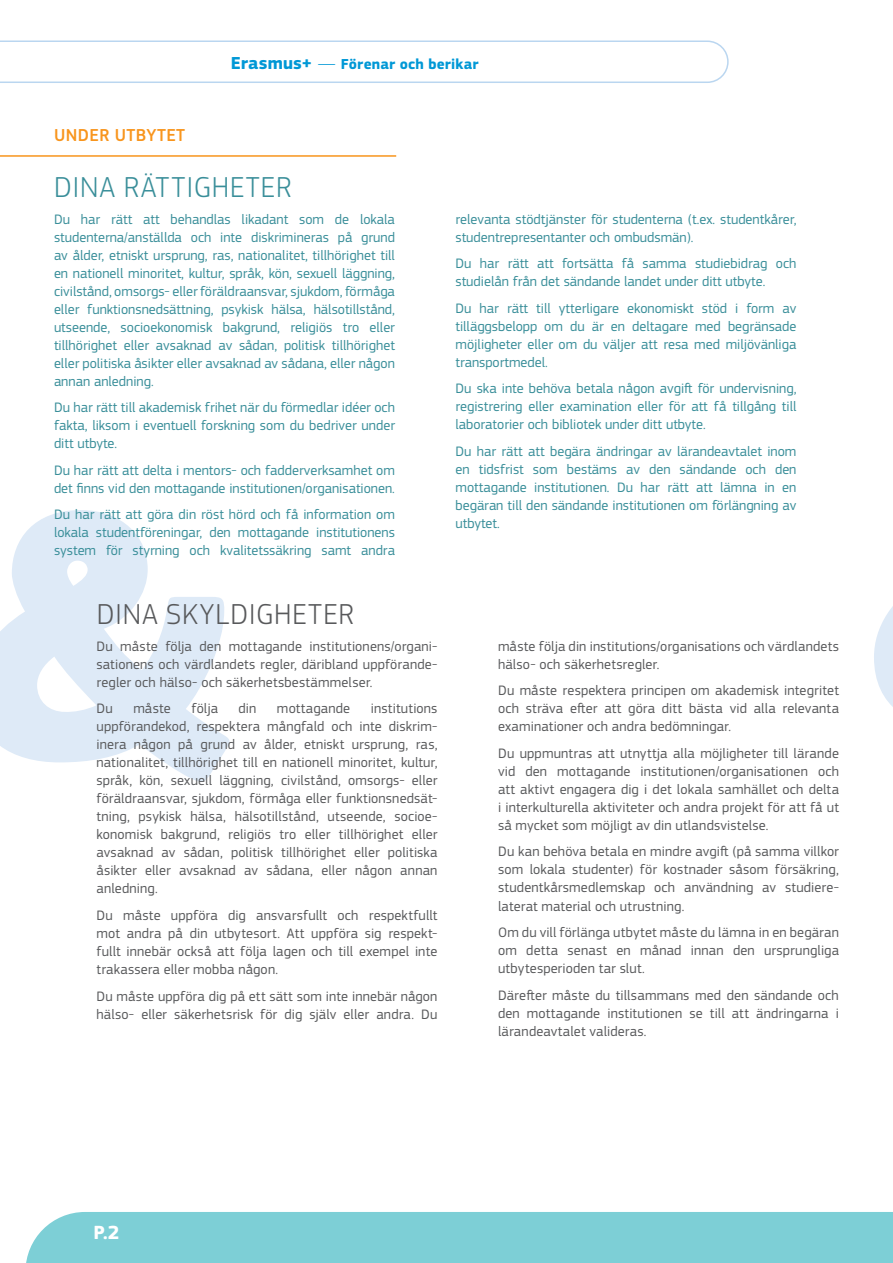
<style>
.page{position:relative;width:893px;height:1263px;background:#fff}
.page>*{position:absolute;margin:0;border:0;box-sizing:border-box;transform-origin:0 0}
.Title_2{font:300 30px "EC Square Sans Pro";letter-spacing:.03em;color:#58595b}
.Title_1{font:300 30px "EC Square Sans Pro";letter-spacing:.03em;color:#398e99}
.t1{font:700 19.8px "EC Square Sans Pro";color:#fff}
.chapter{font:500 18px "EC Square Sans Pro";letter-spacing:.02em;color:#f8951d}
.t2{font:700 15px "EC Square Sans Pro";letter-spacing:.01em;color:#0098d6}
.body_Oblig{font:14.25px/18px "EC Square Sans Pro";letter-spacing:.01em;color:#58595b;text-align:justify}
.body_entitl{font:14.25px/18px "EC Square Sans Pro";color:#398e99;text-align:justify}
.s1{font-size:18px}
.s2{font-weight:300;font-size:18px}
</style>
<div class="page">
<div style="left:26px;top:1212px;width:867px;height:51px;background:#7dcfd6"></div>
<svg style="left:0;top:40px;width:729px;height:43px"></svg>
<svg style="left:0;top:510px;width:230px;height:272px;fill:#deeaf7"></svg>
<svg style="left:874px;top:606px;width:19px;height:101px"></svg>
<hr style="left:0;top:155px;width:396px;height:2px;background:#f8951d">
<p class="t2" style="left:231px;top:55px;width:249px"><span class="s1">Erasmus+</span> <span class="s2">—</span> Förenar och berikar</p>
<p class="chapter" style="left:54px;top:125px;width:133px">UNDER UTBYTET</p>
<h1 class="Title_1" style="left:54px;top:170px;width:239px">DINA RÄTTIGHETER</h1>
<p class="body_entitl" style="left:54px;top:210px;width:342px">Du har rätt att behandlas likadant som de lokala studenterna/anställda och inte diskrimineras på grund av ålder, etniskt ursprung, ras, nationalitet, tillhörighet till en nationell minoritet, kultur, språk, kön, sexuell läggning, civilstånd, omsorgs- eller föräldraansvar, sjukdom, förmåga eller funktionsnedsättning, psykisk hälsa, hälsotillstånd, utseende, socioekonomisk bakgrund, religiös tro eller tillhörighet eller avsaknad av sådan, politisk tillhörighet eller politiska åsikter eller avsaknad av sådana, eller någon annan anledning.</p>
<p class="body_entitl" style="left:54px;top:399px;width:342px">Du har rätt till akademisk frihet när du förmedlar idéer och fakta, liksom i eventuell forskning som du bedriver under ditt utbyte.</p>
<p class="body_entitl" style="left:54px;top:461px;width:342px">Du har rätt att delta i mentors- och fadderverksamhet om det finns vid den mottagande institutionen/organisationen.</p>
<p class="body_entitl" style="left:54px;top:506px;width:342px">Du har rätt att göra din röst hörd och få information om lokala studentföreningar, den mottagande institutionens system för styrning och kvalitetssäkring samt andra</p>
<p class="body_entitl" style="left:455px;top:210px;width:342px">relevanta stödtjänster för studenterna (t.ex. studentkårer, studentrepresentanter och ombudsmän).</p>
<p class="body_entitl" style="left:455px;top:255px;width:342px">Du har rätt att fortsätta få samma studiebidrag och studielån från det sändande landet under ditt utbyte.</p>
<p class="body_entitl" style="left:455px;top:299px;width:342px">Du har rätt till ytterligare ekonomiskt stöd i form av tilläggsbelopp om du är en deltagare med begränsade möjligheter eller om du väljer att resa med miljövänliga transportmedel.</p>
<p class="body_entitl" style="left:455px;top:380px;width:342px">Du ska inte behöva betala någon avgift för undervisning, registrering eller examination eller för att få tillgång till laboratorier och bibliotek under ditt utbyte.</p>
<p class="body_entitl" style="left:455px;top:442px;width:342px">Du har rätt att begära ändringar av lärandeavtalet inom en tidsfrist som bestäms av den sändande och den mottagande institutionen. Du har rätt att lämna in en begäran till den sändande institutionen om förlängning av utbytet.</p>
<h1 class="Title_2" style="left:97px;top:597px;width:259px">DINA SKYLDIGHETER</h1>
<p class="body_Oblig" style="left:97px;top:637px;width:342px">Du måste följa den mottagande institutionens/organi&shy;sationens och värdlandets regler, däribland uppförande&shy;regler och hälso- och säkerhetsbestämmelser.</p>
<p class="body_Oblig" style="left:97px;top:700px;width:18px">Du</p>
<p class="body_Oblig" style="left:133px;top:700px;width:39px">måste</p>
<p class="body_Oblig" style="left:191px;top:700px;width:28px">följa</p>
<p class="body_Oblig" style="left:239px;top:700px;width:19px">din</p>
<p class="body_Oblig" style="left:277px;top:700px;width:75px">mottagande</p>
<p class="body_Oblig" style="left:97px;top:700px;width:342px;text-indent:274px">institutions uppförandekod, respektera mångfald och inte diskrim&shy;inera någon på grund av ålder, etniskt ursprung, ras, nationalitet, tillhörighet till en nationell minoritet, kultur, språk, kön, sexuell läggning, civilstånd, omsorgs- eller föräldraansvar, sjukdom, förmåga eller funktionsnedsät&shy;tning, psykisk hälsa, hälsotillstånd, utseende, socioe&shy;konomisk bakgrund, religiös tro eller tillhörighet eller avsaknad av sådan, politisk tillhörighet eller politiska åsikter eller avsaknad av sådana, eller någon annan anledning.</p>
<p class="body_Oblig" style="left:97px;top:906px;width:342px">Du måste uppföra dig ansvarsfullt och respektfullt mot andra på din utbytesort. Att uppföra sig respekt&shy;fullt innebär också att följa lagen och till exempel inte trakassera eller mobba någon.</p>
<p class="body_Oblig" style="left:97px;top:987px;width:342px">Du måste uppföra dig på ett sätt som inte innebär någon hälso- eller säkerhetsrisk för dig själv eller andra. Du</p>
<p class="body_Oblig" style="left:498px;top:637px;width:342px">måste följa din institutions/organisations och värdlandets hälso- och säkerhetsregler.</p>
<p class="body_Oblig" style="left:498px;top:682px;width:342px">Du måste respektera principen om akademisk integritet och sträva efter att göra ditt bästa vid alla relevanta examinationer och andra bedömningar.</p>
<p class="body_Oblig" style="left:498px;top:744px;width:342px">Du uppmuntras att utnyttja alla möjligheter till lärande vid den mottagande institutionen/organisationen och att aktivt engagera dig i det lokala samhället och delta i interkulturella aktiviteter och andra projekt för att få ut så mycket som möjligt av din utlandsvistelse.</p>
<p class="body_Oblig" style="left:498px;top:843px;width:342px">Du kan behöva betala en mindre avgift (på samma villkor som lokala studenter) för kostnader såsom försäkring, studentkårsmedlemskap och användning av studiere&shy;laterat material och utrustning.</p>
<p class="body_Oblig" style="left:498px;top:923px;width:342px">Om du vill förlänga utbytet måste du lämna in en begäran om detta senast en månad innan den ursprungliga utbytesperioden tar slut.</p>
<p class="body_Oblig" style="left:498px;top:986px;width:342px">Därefter måste du tillsammans med den sändande och den mottagande institutionen se till att ändringarna i lärandeavtalet valideras.</p>
<h2 class="t1" style="left:94px;top:1220px;width:28px">P.2</h2>
</div>
